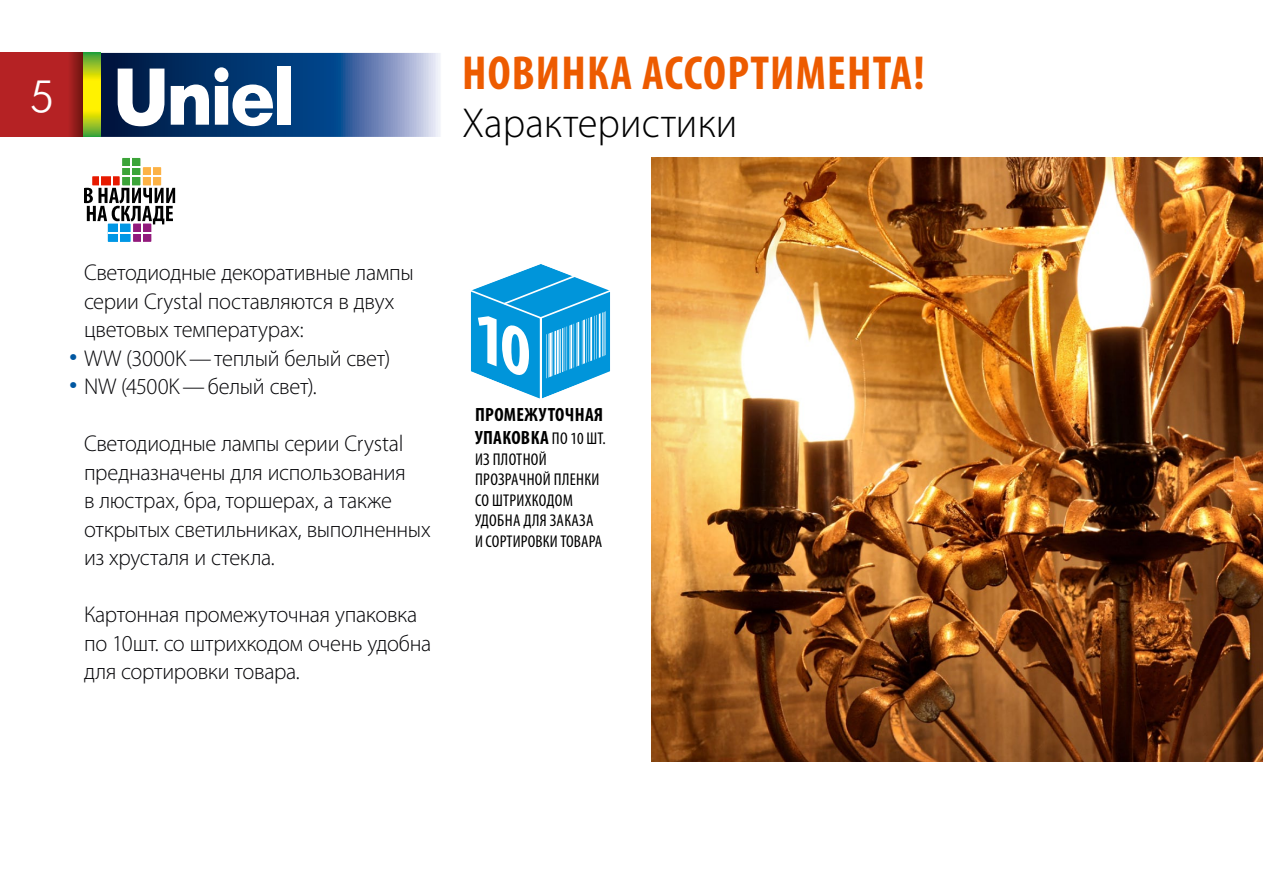
<style>
.page{position:relative;width:1263px;height:893px;background:#fff}
.page>*{position:absolute;margin:0;border:0;box-sizing:border-box;transform-origin:0 0}
.t1{font:700 condensed 48px "Myriad Pro";letter-spacing:.025em;color:#ed5b00}
.t2{font:45px "Futuris Light C";color:#fff}
.t3{font:300 42px "Myriad Pro";color:#000}
.t4{font:300 22.8px/28.5px "Myriad Pro";letter-spacing:-.015em;color:#050508}
.t5{font:700 22.8px/28.5px "Myriad Pro";color:#0057a1}
.t6{font:700 condensed 19.2px/23.1px "Myriad Pro";letter-spacing:.02em;color:#000}
.t7{font:condensed 17.1px/20.5px "Myriad Pro";letter-spacing:.02em;color:#000}
.s1{font-weight:400;font-size:17.1px}
</style>
<div class="page">
<svg style="left:101px;top:53px;width:339px;height:84px;background:#3c6193"></svg>
<svg style="left:118px;top:69px;width:46px;height:57px"></svg>
<svg style="left:171px;top:67px;width:102px;height:59px"></svg>
<div style="left:277px;top:66px;width:13px;height:59px;background:#fff"></div>
<svg style="left:0;top:53px;width:84px;height:84px;background:#ae2221"></svg>
<svg style="left:84px;top:53px;width:17px;height:84px"></svg>
<svg style="left:471px;top:264px;width:139px;height:135px"></svg>
<img style="left:651px;top:158px;width:612px;height:604px">
<div style="left:122px;top:158px;width:18px;height:27px;background:#3ca439"></div>
<hr style="left:130px;top:158px;width:2px;height:27px;background:#fff">
<svg style="left:84px;top:166px;width:91px;height:76px"></svg>
<h2 class="t2" style="left:30px;top:74px;width:26px">5</h2>
<h1 class="t1" style="left:462px;top:43px;width:464px">НОВИНКА АССОРТИМЕНТА!</h1>
<h3 class="t3" style="left:462px;top:100px;width:277px">Характеристики</h3>
<p class="t4" style="left:84px;top:259px;width:331px">Светодиодные декоративные лампы серии Crystal поставляются в двух цветовых температурах:<br>WW (3000K—теплый белый свет)<br>NW (4500K—белый свет).</p>
<p class="t4" style="left:84px;top:430px;width:348px">Светодиодные лампы серии Crystal предназначены для использования<br>в люстрах, бра, торшерах, а также открытых светильниках, выполненных из хрусталя и стекла.</p>
<p class="t4" style="left:84px;top:601px;width:349px">Картонная промежуточная упаковка по 10шт. со штрихкодом очень удобна для сортировки товара.</p>
<p class="t5" style="left:69px;top:340px;width:9px">• •</p>
<p class="t6" style="left:475px;top:403px;width:132px">Промежуточная уПаковка <span class="s1">по 10 шт.</span></p>
<p class="t7" style="left:475px;top:449px;width:129px">из плотной прозрачной пленки со штрихкоДом уДобна Для заказа и сортировки товара</p>
</div>
